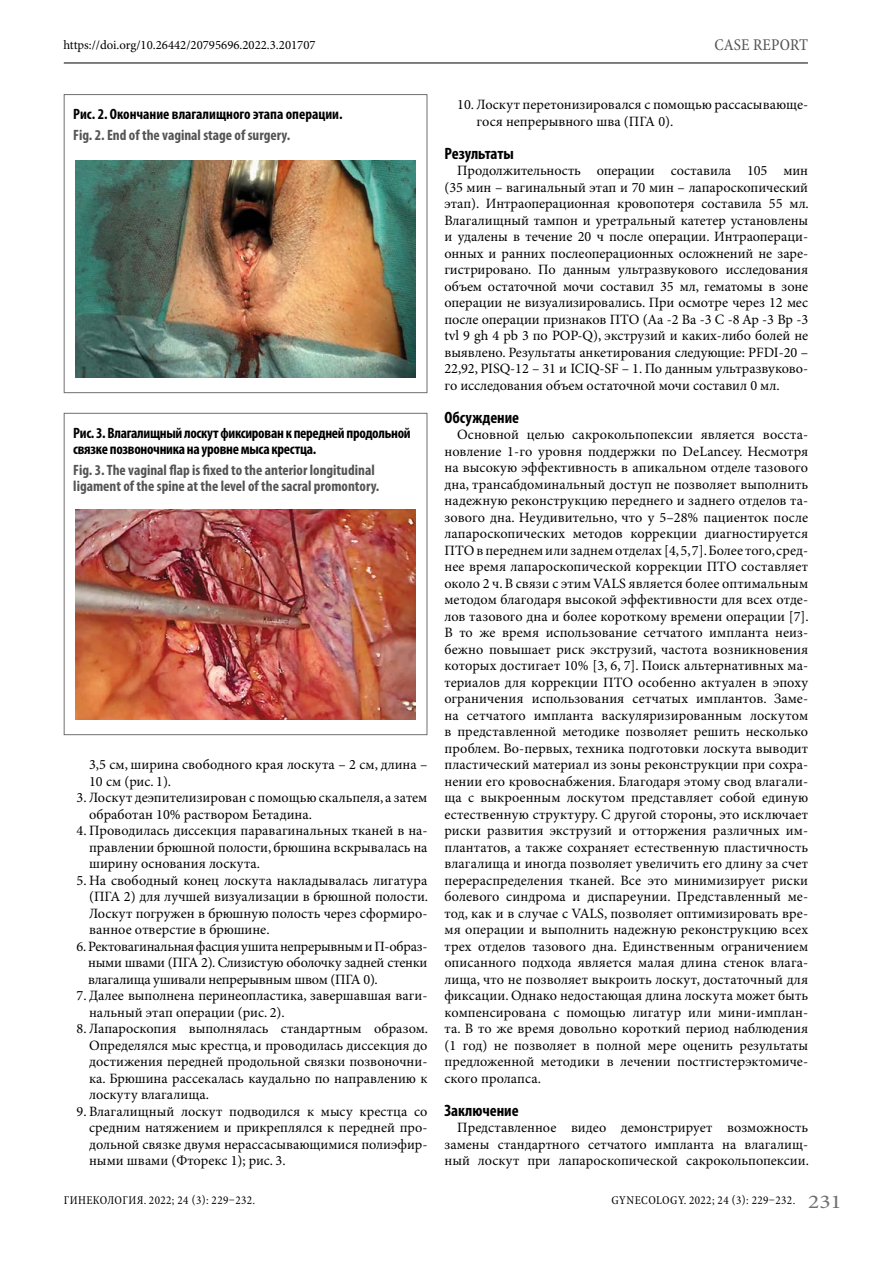
<style>
.page{position:relative;width:893px;height:1263px;background:#fff}
.page>*{position:absolute;margin:0;border:0;box-sizing:border-box;transform-origin:0 0}
.t1{font:700 condensed 16.5px "Myriad Pro";color:#000}
.t2{font:condensed 16.5px "Minion Pro";color:#545454}
.t3{font:700 condensed 15px/16.5px "Myriad Pro";color:#545454}
.t4{font:700 condensed 15px/16.5px "Myriad Pro";letter-spacing:-.02em;color:#000}
.t5{font:700 condensed 15px "Myriad Pro";color:#000}
.t6{font:14.25px/16.5px "Minion Pro";color:#000;text-align:justify}
.t7{font:12.75px "Minion Pro";color:#000}
.t8{font:condensed 12px "Minion Pro";letter-spacing:.035em;color:#000}
.s1{font-stretch:normal;font-size:19.5px;color:#6f6f6f}
</style>
<div class="page">
<hr style="left:64px;top:63px;width:744px;height:1px;background:#000">
<img style="left:75px;top:509px;width:341px;height:211px">
<div style="left:64px;top:413px;width:363px;height:322px;border:1px solid #6f6f6f"></div>
<img style="left:75px;top:161px;width:341px;height:217px">
<div style="left:64px;top:94px;width:363px;height:299px;border:1px solid #6f6f6f"></div>
<p class="t7" style="left:63px;top:37px;width:254px">https://doi.org/10.26442/20795696.2022.3.201707</p>
<p class="t2" style="left:714px;top:35px;width:19px">CASE</p>
<p class="t2" style="left:753px;top:35px;width:10px">REPORT</p>
<p class="t5" style="left:73px;top:106px;width:271px">Рис. 2. Окончание влагалищного этапа операции.</p>
<p class="t3" style="left:73px;top:127px;width:218px">Fig. 2. End of the vaginal stage of surgery.</p>
<p class="t4" style="left:73px;top:425px;width:339px">Рис. 3. Влагалищный лоскут фиксирован к передней продольной связке позвоночника на уровне мыса крестца.</p>
<p class="t3" style="left:73px;top:462px;width:308px">Fig. 3. The vaginal flap is fixed to the anterior longitudinal ligament of the spine at the level of the sacral promontory.</p>
<p class="t6" style="left:89px;top:757px;width:340px">3,5 см, ширина свободного края лоскута – 2 см, длина –<br>10 см (рис. 1).</p>
<p class="t6" style="left:89px;top:790px;width:340px;text-indent:-13px">3. Лоскут деэпителизирован с помощью скальпеля, а затем обработан 10% раствором Бетадина.</p>
<p class="t6" style="left:89px;top:823px;width:340px;text-indent:-13px">4. Проводилась диссекция паравагинальных тканей в на&shy;правлении брюшной полости, брюшина вскрывалась на ширину основания лоскута.</p>
<p class="t6" style="left:89px;top:872px;width:341px;text-indent:-13px">5. На свободный конец лоскута накладывалась лигатура (ПГА 2) для лучшей визуализации в брюшной полости.<br>Лоскут погружен в брюшную полость через сформиро&shy;ванное отверстие в брюшине.</p>
<p class="t6" style="left:88px;top:938px;width:341px;text-indent:-12px">6. Ректовагинальная фасция ушита непрерывным и П-образ&shy;ными швами (ПГА 2). Слизистую оболочку задней стенки влагалища ушивали непрерывным швом (ПГА 0).</p>
<p class="t6" style="left:89px;top:988px;width:340px;text-indent:-13px">7. Далее выполнена перинеопластика, завершавшая ваги&shy;нальный этап операции (рис. 2).</p>
<p class="t6" style="left:89px;top:1021px;width:341px;text-indent:-13px">8. Лапароскопия выполнялась стандартным образом.<br>Определялся мыс крестца, и проводилась диссекция до достижения передней продольной связки позвоночни&shy;ка. Брюшина рассекалась каудально по направлению к лоскуту влагалища.</p>
<p class="t6" style="left:89px;top:1104px;width:340px;text-indent:-13px">9. Влагалищный лоскут подводился к мысу крестца со средним натяжением и прикреплялся к передней про&shy;дольной связке двумя нерассасывающимися полиэфир&shy;ными швами (Фторекс 1); рис. 3.</p>
<p class="t6" style="left:477px;top:97px;width:333px;text-indent:-19px">10. Лоскут перетонизировался с помощью рассасывающе&shy;гося непрерывного шва (ПГА 0).</p>
<p class="t1" style="left:444px;top:144px;width:71px">Результаты</p>
<p class="t6" style="left:444px;top:163px;width:366px;text-indent:13px">Продолжительность операции составила 105 мин (35 мин – вагинальный этап и 70 мин – лапароскопический этап). Интраоперационная кровопотеря составила 55 мл.<br>Влагалищный тампон и уретральный катетер установлены и удалены в течение 20 ч после операции. Интраопераци&shy;онных и ранних послеоперационных осложнений не заре&shy;гистрировано. По данным ультразвукового исследования объем остаточной мочи составил 35 мл, гематомы в зоне операции не визуализировались. При осмотре через 12 мес после операции признаков ПТО (Aa -2 Ba -3 C -8 Ap -3 Bp -3 tvl 9 gh 4 pb 3 по POP-Q), экструзий и каких-либо болей не выявлено. Результаты анкетирования следующие: PFDI-20 – 22,92, PISQ-12 – 31 и ICIQ-SF – 1. По данным ультразвуково&shy;го исследования объем остаточной мочи составил 0 мл.</p>
<p class="t1" style="left:444px;top:408px;width:76px">Обсуждение</p>
<p class="t6" style="left:444px;top:427px;width:366px;text-indent:13px">Основной целью сакрокольпопексии является восста&shy;новление 1-го уровня поддержки по DeLancey. Несмотря на высокую эффективность в апикальном отделе тазового дна, трансабдоминальный доступ не позволяет выполнить надежную реконструкцию переднего и заднего отделов та&shy;зового дна. Неудивительно, что у 5–28% пациенток после лапароскопических методов коррекции диагностируется ПТО в переднем или заднем отделах [4, 5, 7]. Более того, сред&shy;нее время лапароскопической коррекции ПТО составляет около 2 ч. В связи с этим VALS является более оптимальным методом благодаря высокой эффективности для всех отде&shy;лов тазового дна и более короткому времени операции [7].<br>В то же время использование сетчатого импланта неиз&shy;бежно повышает риск экструзий, частота возникновения которых достигает 10% [3, 6, 7]. Поиск альтернативных ма&shy;териалов для коррекции ПТО особенно актуален в эпоху ограничения использования сетчатых имплантов. Заме&shy;на сетчатого импланта васкуляризированным лоскутом в представленной методике позволяет решить несколько проблем. Во-первых, техника подготовки лоскута выводит пластический материал из зоны реконструкции при сохра&shy;нении его кровоснабжения. Благодаря этому свод влагали&shy;ща с выкроенным лоскутом представляет собой единую естественную структуру. С другой стороны, это исключает риски развития экструзий и отторжения различных им&shy;плантатов, а также сохраняет естественную пластичность влагалища и иногда позволяет увеличить его длину за счет перераспределения тканей. Все это минимизирует риски болевого синдрома и диспареунии. Представленный ме&shy;тод, как и в случае с VALS, позволяет оптимизировать вре&shy;мя операции и выполнить надежную реконструкцию всех трех отделов тазового дна. Единственным ограничением описанного подхода является малая длина стенок влага&shy;лища, что не позволяет выкроить лоскут, достаточный для фиксации. Однако недостающая длина лоскута может быть компенсирована с помощью лигатур или мини-имплан&shy;та. В то же время довольно короткий период наблюдения (1 год) не позволяет в полной мере оценить результаты предложенной методики в лечении постгистерэктомиче&shy;ского пролапса.</p>
<p class="t1" style="left:444px;top:1101px;width:76px">Заключение</p>
<p class="t6" style="left:444px;top:1120px;width:366px;text-indent:13px">Представленное видео демонстрирует возможность замены стандартного сетчатого импланта на влагалищ&shy;ный лоскут при лапароскопической сакрокольпопексии.</p>
<p class="t8" style="left:64px;top:1193px;width:193px">ГИНЕКОЛОГИЯ. 2022; 24 (3): 229–232.</p>
<p class="t8" style="left:612px;top:1193px;width:232px">GYNECOLOGY. 2022; 24 (3): 229–232. <span class="s1">231</span></p>
</div>
